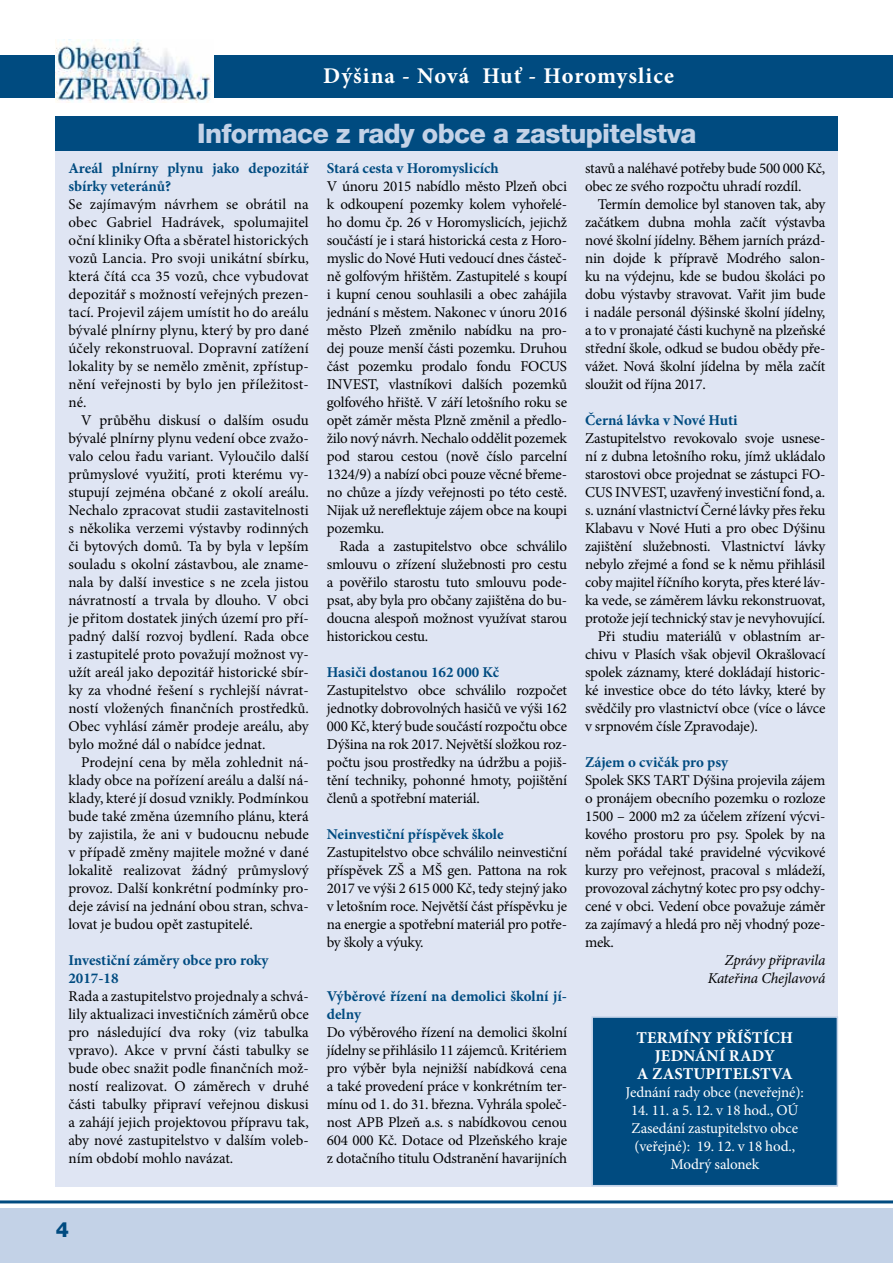
<style>
.page{position:relative;width:893px;height:1263px;background:#fff}
.page>*{position:absolute;margin:0;border:0;box-sizing:border-box;transform-origin:0 0}
.t1{font:800 27px "Helvetica Neue CE";letter-spacing:-.025em;color:#c3d2e7}
.t2{font:700 22.5px "Minion Pro";letter-spacing:.045em;color:#fff}
.t3{font:800 21px "Helvetica Neue CE";color:#004b80}
.t4{font:700 16.5px "Minion Pro";letter-spacing:.01em;color:#fff}
.t5{font:15px/18px "Minion Pro";letter-spacing:-.015em;color:#000;text-align:justify}
.t6{font:700 15px/18px "Minion Pro";color:#004b80}
.t7{font:15px/18px "Minion Pro";letter-spacing:-.01em;color:#fff;text-align:center}
.t8{font:italic 15px/18px "Minion Pro";letter-spacing:-.015em;color:#000;text-align:right}
</style>
<div class="page">
<div style="left:0;top:1208px;width:893px;height:55px;background:#c3d2e7"></div>
<div style="left:0;top:55px;width:893px;height:43px;background:#004b80"></div>
<img style="left:55px;top:40px;width:158px;height:62px">
<hr style="left:0;top:1200px;width:893px;height:3px;background:#004b80">
<div style="left:56px;top:149px;width:782px;height:1037px;background:#dfe5f3"></div>
<div style="left:592px;top:1017px;width:245px;height:169px;background:#004b80"></div>
<div style="left:591px;top:1016px;width:247px;height:170px;border:2px solid #c3d2e7"></div>
<div style="left:56px;top:116px;width:782px;height:34px;background:#004b80"></div>
<h2 class="t2" style="left:323px;top:60px;width:352px">Dýšina - Nová Huť - Horomyslice</h2>
<h1 class="t1" style="left:197px;top:119px;width:501px">Informace z rady obce a zastupitelstva</h1>
<p class="t6" style="left:68px;top:159px;width:242px">Areál plnírny plynu jako depozitář sbírky veteránů?</p>
<p class="t5" style="left:68px;top:195px;width:242px">Se zajímavým návrhem se obrátil na obec Gabriel Hadrávek, spolumajitel oční kliniky Ofta a sběratel historických vozů Lancia. Pro svoji unikátní sbírku, která čítá cca 35 vozů, chce vybudovat depozitář s možností veřejných prezen&shy;tací. Projevil zájem umístit ho do areálu bývalé plnírny plynu, který by pro dané účely rekonstruoval. Dopravní zatížení lokality by se nemělo změnit, zpřístup&shy;nění veřejnosti by bylo jen příležitost&shy;né.</p>
<p class="t5" style="left:68px;top:411px;width:242px;text-indent:13px">V průběhu diskusí o dalším osudu bývalé plnírny plynu vedení obce zvažo&shy;valo celou řadu variant. Vyloučilo další průmyslové využití, proti kterému vy&shy;stupují zejména občané z okolí areálu.<br>Nechalo zpracovat studii zastavitelnosti s několika verzemi výstavby rodinných či bytových domů. Ta by byla v lepším souladu s okolní zástavbou, ale zname&shy;nala by další investice s ne zcela jistou návratností a trvala by dlouho. V obci je přitom dostatek jiných území pro pří&shy;padný další rozvoj bydlení. Rada obce i zastupitelé proto považují možnost vy&shy;užít areál jako depozitář historické sbír&shy;ky za vhodné řešení s rychlejší návrat&shy;ností vložených finančních prostředků.<br>Obec vyhlásí záměr prodeje areálu, aby bylo možné dál o nabídce jednat.</p>
<p class="t5" style="left:68px;top:753px;width:242px;text-indent:13px">Prodejní cena by měla zohlednit ná&shy;klady obce na pořízení areálu a další ná&shy;klady, které jí dosud vznikly. Podmínkou bude také změna územního plánu, která by zajistila, že ani v budoucnu nebude v případě změny majitele možné v dané lokalitě realizovat žádný průmyslový provoz. Další konkrétní podmínky pro&shy;deje závisí na jednání obou stran, schva&shy;lovat je budou opět zastupitelé.</p>
<p class="t6" style="left:68px;top:951px;width:202px">Investiční záměry obce pro roky<br>2017-18</p>
<p class="t5" style="left:68px;top:987px;width:242px">Rada a zastupitelstvo projednaly a schvá&shy;lily aktualizaci investičních záměrů obce pro následující dva roky (viz tabulka vpravo). Akce v první části tabulky se bude obec snažit podle finančních mož&shy;ností realizovat. O záměrech v druhé části tabulky připraví veřejnou diskusi a zahájí jejich projektovou přípravu tak, aby nové zastupitelstvo v dalším voleb&shy;ním období mohlo navázat.</p>
<p class="t6" style="left:327px;top:159px;width:173px">Stará cesta v Horomyslicích</p>
<p class="t5" style="left:327px;top:177px;width:242px">V únoru 2015 nabídlo město Plzeň obci k odkoupení pozemky kolem vyhořelé&shy;ho domu čp. 26 v Horomyslicích, jejichž součástí je i stará historická cesta z Horo&shy;myslic do Nové Huti vedoucí dnes částeč&shy;ně golfovým hřištěm. Zastupitelé s koupí i kupní cenou souhlasili a obec zahájila jednání s městem. Nakonec v únoru 2016 město Plzeň změnilo nabídku na pro&shy;dej pouze menší části pozemku. Druhou část pozemku prodalo fondu FOCUS INVEST, vlastníkovi dalších pozemků golfového hřiště. V září letošního roku se opět záměr města Plzně změnil a předlo&shy;žilo nový návrh. Nechalo oddělit pozemek pod starou cestou (nově číslo parcelní 1324/9) a nabízí obci pouze věcné břeme&shy;no chůze a jízdy veřejnosti po této cestě.<br>Nijak už nereflektuje zájem obce na koupi pozemku.</p>
<p class="t5" style="left:327px;top:537px;width:242px;text-indent:13px">Rada a zastupitelstvo obce schválilo smlouvu o zřízení služebnosti pro cestu a pověřilo starostu tuto smlouvu pode&shy;psat, aby byla pro občany zajištěna do bu&shy;doucna alespoň možnost využívat starou historickou cestu.</p>
<p class="t6" style="left:327px;top:663px;width:174px">Hasiči dostanou 162 000 Kč</p>
<p class="t5" style="left:327px;top:681px;width:242px">Zastupitelstvo obce schválilo rozpočet jednotky dobrovolných hasičů ve výši 162<br>000 Kč, který bude součástí rozpočtu obce Dýšina na rok 2017. Největší složkou roz&shy;počtu jsou prostředky na údržbu a pojiš&shy;tění techniky, pohonné hmoty, pojištění členů a spotřební materiál.</p>
<p class="t6" style="left:327px;top:825px;width:178px">Neinvestiční příspěvek škole</p>
<p class="t5" style="left:327px;top:843px;width:242px">Zastupitelstvo obce schválilo neinvestiční příspěvek ZŠ a MŠ gen. Pattona na rok 2017 ve výši 2 615 000 Kč, tedy stejný jako v letošním roce. Největší část příspěvku je na energie a spotřební materiál pro potře&shy;by školy a výuky.</p>
<p class="t6" style="left:327px;top:987px;width:242px">Výběrové řízení na demolici školní jí&shy;delny</p>
<p class="t5" style="left:327px;top:1023px;width:242px">Do výběrového řízení na demolici školní jídelny se přihlásilo 11 zájemců. Kritériem pro výběr byla nejnižší nabídková cena a také provedení práce v konkrétním ter&shy;mínu od 1. do 31. března. Vyhrála společ&shy;nost APB Plzeň a.s. s nabídkovou cenou 604 000 Kč. Dotace od Plzeňského kraje z dotačního titulu Odstranění havarijních</p>
<p class="t5" style="left:585px;top:159px;width:242px">stavů a naléhavé potřeby bude 500 000 Kč, obec ze svého rozpočtu uhradí rozdíl.</p>
<p class="t5" style="left:585px;top:195px;width:242px;text-indent:13px">Termín demolice byl stanoven tak, aby začátkem dubna mohla začít výstavba nové školní jídelny. Během jarních prázd&shy;nin dojde k přípravě Modrého salon&shy;ku na výdejnu, kde se budou školáci po dobu výstavby stravovat. Vařit jim bude i nadále personál dýšinské školní jídelny, a to v pronajaté části kuchyně na plzeňské střední škole, odkud se budou obědy pře&shy;vážet. Nová školní jídelna by měla začít sloužit od října 2017.</p>
<p class="t6" style="left:585px;top:411px;width:154px">Černá lávka v Nové Huti</p>
<p class="t5" style="left:585px;top:429px;width:242px">Zastupitelstvo revokovalo svoje usnese-</p>
<p class="t5" style="left:585px;top:447px;width:242px">ní z dubna letošního roku, jímž ukládalo</p>
<p class="t5" style="left:585px;top:465px;width:242px">starostovi obce projednat se zástupci FO-</p>
<p class="t5" style="left:585px;top:483px;width:242px">CUS INVEST, uzavřený investiční fond, a.</p>
<p class="t5" style="left:585px;top:501px;width:242px">s. uznání vlastnictví Černé lávky přes řeku</p>
<p class="t5" style="left:585px;top:519px;width:242px">Klabavu v Nové Huti a pro obec Dýšinu</p>
<p class="t5" style="left:585px;top:537px;width:242px">zajištění služebnosti. Vlastnictví lávky</p>
<p class="t5" style="left:585px;top:555px;width:242px">nebylo zřejmé a fond se k němu přihlásil</p>
<p class="t5" style="left:585px;top:573px;width:242px">coby majitel říčního koryta, přes které láv-</p>
<p class="t5" style="left:585px;top:591px;width:242px">ka vede, se záměrem lávku rekonstruovat,</p>
<p class="t5" style="left:585px;top:609px;width:242px">protože její technický stav je nevyhovující.</p>
<p class="t5" style="left:598px;top:627px;width:229px">Při studiu materiálů v oblastním ar-</p>
<p class="t5" style="left:585px;top:645px;width:242px">chivu v Plasích však objevil Okrašlovací</p>
<p class="t5" style="left:585px;top:663px;width:242px">spolek záznamy, které dokládají historic-</p>
<p class="t5" style="left:585px;top:681px;width:242px">ké investice obce do této lávky, které by</p>
<p class="t5" style="left:585px;top:699px;width:242px">svědčily pro vlastnictví obce (více o lávce</p>
<p class="t5" style="left:585px;top:717px;width:174px">v srpnovém čísle Zpravodaje).</p>
<p class="t6" style="left:585px;top:753px;width:145px">Zájem o cvičák pro psy</p>
<p class="t5" style="left:585px;top:771px;width:242px">Spolek SKS TART Dýšina projevila zájem o pronájem obecního pozemku o rozloze 1500 – 2000 m2 za účelem zřízení výcvi&shy;kového prostoru pro psy. Spolek by na něm pořádal také pravidelné výcvikové kurzy pro veřejnost, pracoval s mládeží, provozoval záchytný kotec pro psy odchy&shy;cené v obci. Vedení obce považuje záměr za zajímavý a hledá pro něj vhodný poze&shy;mek.</p>
<p class="t8" style="left:708px;top:951px;width:119px">Zprávy připravila<br>Kateřina Chejlavová</p>
<p class="t4" style="left:636px;top:1026px;width:154px">Termíny příštích</p>
<p class="t4" style="left:655px;top:1044px;width:122px">jednání rady</p>
<p class="t4" style="left:637px;top:1062px;width:27px">a zastupit</p>
<p class="t4" style="left:733px;top:1062px;width:31px">elstva</p>
<p class="t7" style="left:626px;top:1083px;width:180px">Jednání rady obce (neveřejné):</p>
<p class="t7" style="left:631px;top:1101px;width:169px">14. 11. a 5. 12. v 18 hod., OÚ<br>Zasedání zastupitelstvo obce (veřejné): 19. 12. v 18 hod.,<br>Modrý salonek</p>
<h3 class="t3" style="left:56px;top:1219px;width:15px">4</h3>
</div>
